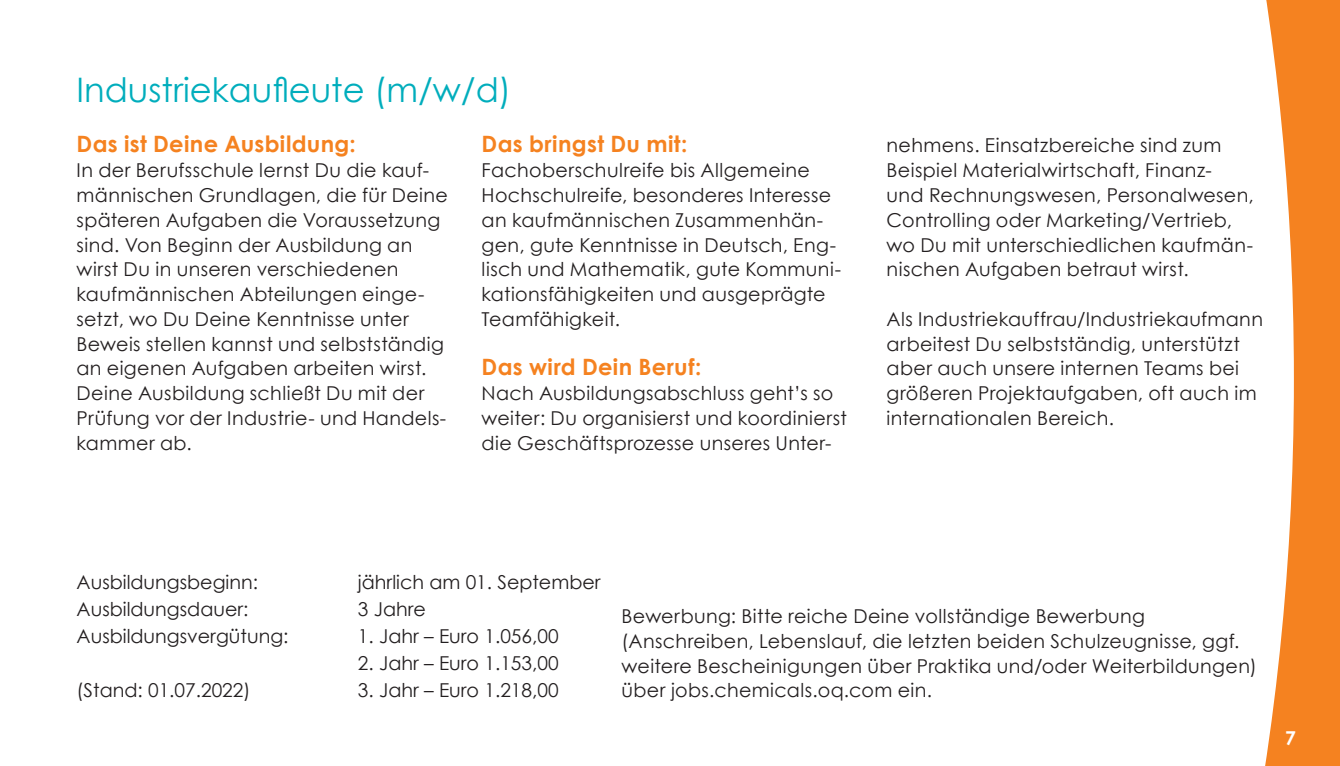
<style>
.page{position:relative;width:1340px;height:766px;background:#fff}
.page>*{position:absolute;margin:0;border:0;box-sizing:border-box;transform-origin:0 0}
.t1{font:33.75px "Century Gothic";color:#00adbc}
.t2{font:700 22.5px "Century Gothic";letter-spacing:.015em;color:#f58220}
.t3{font:19.12px/24.8px "Century Gothic";letter-spacing:.02em;color:#231f20}
.t4{font:19.12px "Century Gothic";color:#231f20}
.t5{font:700 19.12px "Century Gothic";color:#fff}
</style>
<div class="page">
<svg style="left:1265px;top:0;width:74px;height:765px"></svg>
<h1 class="t1" style="left:77px;top:67px;width:436px">Industriekaufleute (m/w/d)</h1>
<p class="t2" style="left:77px;top:127px;width:281px">Das ist Deine Ausbildung:</p>
<p class="t3" style="left:76px;top:157px;width:373px">In der Berufsschule lernst Du die kauf&shy;männischen Grundlagen, die für Deine späteren Aufgaben die Voraussetzung sind. Von Beginn der Ausbildung an wirst Du in unseren verschiedenen kaufmännischen Abteilungen einge&shy;setzt, wo Du Deine Kenntnisse unter Beweis stellen kannst und selbstständig an eigenen Aufgaben arbeiten wirst.<br>Deine Ausbildung schließt Du mit der Prüfung vor der Industrie- und Handels&shy;kammer ab.</p>
<p class="t2" style="left:481px;top:127px;width:207px">Das bringst Du mit:</p>
<p class="t3" style="left:481px;top:157px;width:361px">Fachoberschulreife bis Allgemeine Hochschulreife, besonderes Interesse an kaufmännischen Zusammenhän&shy;gen, gute Kenntnisse in Deutsch, Eng&shy;lisch und Mathematik, gute Kommuni&shy;kationsfähigkeiten und ausgeprägte Teamfähigkeit.</p>
<p class="t2" style="left:481px;top:350px;width:221px">Das wird Dein Beruf:</p>
<p class="t3" style="left:481px;top:380px;width:367px">Nach Ausbildungsabschluss geht’s so weiter: Du organisierst und koordinierst die Geschäftsprozesse unseres Unter-</p>
<p class="t3" style="left:886px;top:133px;width:369px">nehmens. Einsatzbereiche sind zum Beispiel Materialwirtschaft, Finanz-<br>und Rechnungswesen, Personalwesen, Controlling oder Marketing/Vertrieb, wo Du mit unterschiedlichen kaufmän&shy;nischen Aufgaben betraut wirst.</p>
<p class="t3" style="left:886px;top:306px;width:378px">Als Industriekauffrau/Industriekaufmann arbeitest Du selbstständig, unterstützt aber auch unsere internen Teams bei größeren Projektaufgaben, oft auch im internationalen Bereich.</p>
<p class="t4" style="left:77px;top:568px;width:183px">Ausbildungsbeginn:</p>
<p class="t4" style="left:358px;top:568px;width:244px">jährlich am 01. September</p>
<p class="t4" style="left:77px;top:595px;width:173px">Ausbildungsdauer:</p>
<p class="t3" style="left:358px;top:596px;width:69px">3 Jahre</p>
<p class="t4" style="left:77px;top:622px;width:213px">Ausbildungsvergütung:</p>
<p class="t4" style="left:358px;top:622px;width:202px">1. Jahr – Euro 1.056,00</p>
<p class="t4" style="left:358px;top:649px;width:202px">2. Jahr – Euro 1.153,00</p>
<p class="t4" style="left:77px;top:676px;width:175px">(Stand: 01.07.2022)</p>
<p class="t4" style="left:358px;top:676px;width:202px">3. Jahr – Euro 1.218,00</p>
<p class="t3" style="left:621px;top:603px;width:636px">Bewerbung: Bitte reiche Deine vollständige Bewerbung (Anschreiben, Lebenslauf, die letzten beiden Schulzeugnisse, ggf. weitere Bescheinigungen über Praktika und/oder Weiterbildungen) über jobs.chemicals.oq.com ein.</p>
<p class="t5" style="left:1285px;top:722px;width:12px">7</p>
</div>
